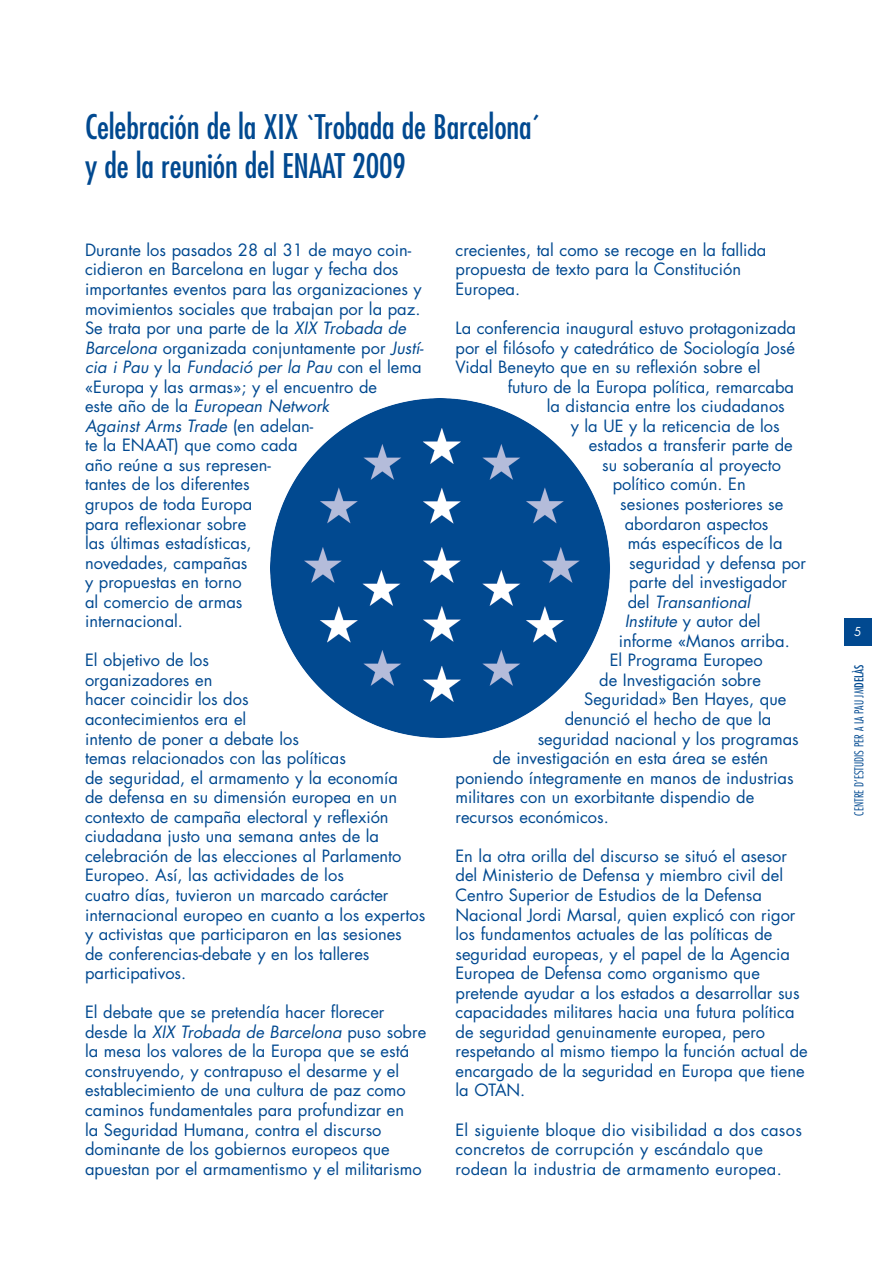
<style>
.page{position:relative;width:893px;height:1263px;background:#fff}
.page>*{position:absolute;margin:0;border:0;box-sizing:border-box;transform-origin:0 0}
.t1{font:condensed 33px/39.2px "Futura";letter-spacing:-.005em;color:#014990}
.t2{font:16.5px/19.5px "Futura";color:#014990}
.t3{font:italic 16.5px "Futura";color:#014990}
.t4{font:300 condensed 12px "Futura";color:#014990}
.s1{font-style:italic}
.s2{font-style:normal}
.s3{font-weight:400}
</style>
<div class="page">
<div style="left:844px;top:618px;width:28px;height:28px;background:#014990"></div>
<img style="left:270px;top:399px;width:340px;height:339px">
<h1 class="t1" style="left:85px;top:107px;width:457px">Celebración de la XIX `Trobada de Barcelona´ y de la reunión del ENAAT 2009</h1>
<p class="t2" style="left:85px;top:240px;width:340px">Durante los pasados 28 al 31 de mayo coin&shy;cidieron en Barcelona en lugar y fecha dos importantes eventos para las organizaciones y movimientos sociales que trabajan por la paz.<br>Se trata por una parte de la <span class="s1">XIX Trobada de<br>Barcelona</span> organizada conjuntamente por <span class="s1">Justí&shy;cia i Pau</span> y la <span class="s1">Fundació per la Pau</span> con el lema «Europa y las armas»; y el encuentro de<br>este año de la <span class="s1">European Network<br>Against Arms Trade</span> (en adelan-<br>te la ENAAT) que como cada<br>año reúne a sus represen-<br>tantes de los diferentes<br>grupos de toda Europa<br>para reflexionar sobre<br>las últimas estadísticas,<br>novedades, campañas<br>y propuestas en torno<br>al comercio de armas<br>internacional.</p>
<p class="t2" style="left:85px;top:651px;width:342px">El objetivo de los<br>organizadores en<br>hacer coincidir los dos<br>acontecimientos era el<br>intento de poner a debate los<br>temas relacionados con las políticas<br>de seguridad, el armamento y la economía<br>de defensa en su dimensión europea en un contexto de campaña electoral y reflexión ciudadana justo una semana antes de la celebración de las elecciones al Parlamento Europeo. Así, las actividades de los<br>cuatro días, tuvieron un marcado carácter internacional europeo en cuanto a los expertos y activistas que participaron en las sesiones<br>de conferencias-debate y en los talleres participativos.</p>
<p class="t2" style="left:85px;top:1003px;width:343px">El debate que se pretendía hacer florecer desde la <span class="s1">XIX Trobada de Barcelona</span> puso sobre la mesa los valores de la Europa que se está construyendo, y contrapuso el desarme y el establecimiento de una cultura de paz como caminos fundamentales para profundizar en<br>la Seguridad Humana, contra el discurso dominante de los gobiernos europeos que apuestan por el armamentismo y el militarismo</p>
<p class="t2" style="left:455px;top:240px;width:312px">crecientes, tal como se recoge en la fallida propuesta de texto para la Constitución<br>Europea.</p>
<p class="t2" style="left:455px;top:318px;width:342px;text-align:justify">La conferencia inaugural estuvo protagonizada por el filósofo y catedrático de Sociología José Vidal Beneyto que en su reflexión sobre el</p>
<p class="t2" style="left:508px;top:377px;width:288px">futuro de la Europa política, remarcaba</p>
<p class="t2" style="left:547px;top:397px;width:240px">la distancia entre los ciudadanos</p>
<p class="t2" style="left:571px;top:416px;width:211px">y la UE y la reticencia de los</p>
<p class="t2" style="left:589px;top:436px;width:206px">estados a transferir parte de</p>
<p class="t2" style="left:602px;top:455px;width:180px">su soberanía al proyecto</p>
<p class="t2" style="left:613px;top:475px;width:135px">político común. En</p>
<p class="t2" style="left:620px;top:494px;width:165px">sesiones posteriores se</p>
<p class="t2" style="left:625px;top:514px;width:145px">abordaron aspectos</p>
<p class="t2" style="left:628px;top:533px;width:156px">más específicos de la</p>
<p class="t2" style="left:629px;top:553px;width:178px">seguridad y defensa por</p>
<p class="t2" style="left:629px;top:572px;width:159px">parte del investigador</p>
<p class="t3" style="left:628px;top:591px;width:124px"><span class="s2">del</span> Transantional</p>
<p class="t3" style="left:625px;top:611px;width:138px">Institute <span class="s2">y autor del</span></p>
<p class="t2" style="left:619px;top:631px;width:173px">informe «Manos arriba.</p>
<p class="t2" style="left:610px;top:651px;width:155px">El Programa Europeo</p>
<p class="t2" style="left:599px;top:670px;width:163px">de Investigación sobre</p>
<p class="t2" style="left:584px;top:690px;width:204px">Seguridad» Ben Hayes, que</p>
<p class="t2" style="left:565px;top:709px;width:208px">denunció el hecho de que la</p>
<p class="t2" style="left:538px;top:729px;width:263px">seguridad nacional y los programas</p>
<p class="t2" style="left:493px;top:748px;width:277px">de investigación en esta área se estén</p>
<p class="t2" style="left:455px;top:768px;width:340px">poniendo íntegramente en manos de industrias</p>
<p class="t2" style="left:455px;top:788px;width:300px">militares con un exorbitante dispendio de</p>
<p class="t2" style="left:455px;top:807px;width:155px">recursos económicos.</p>
<p class="t2" style="left:455px;top:846px;width:354px">En la otra orilla del discurso se situó el asesor del Ministerio de Defensa y miembro civil del Centro Superior de Estudios de la Defensa Nacional Jordi Marsal, quien explicó con rigor los fundamentos actuales de las políticas de seguridad europeas, y el papel de la Agencia Europea de Defensa como organismo que pretende ayudar a los estados a desarrollar sus capacidades militares hacia una futura política de seguridad genuinamente europea, pero respetando al mismo tiempo la función actual de encargado de la seguridad en Europa que tiene la OTAN.</p>
<p class="t2" style="left:455px;top:1120px;width:348px">El siguiente bloque dio visibilidad a dos casos concretos de corrupción y escándalo que rodean la industria de armamento europea.</p>
<p class="t4" style="left:852px;top:816px;width:153px;rotate:-90deg">CENTRE D’ESTUDIS PER A LA PAU JM<span class="s3">DELÀS</span></p>
</div>
